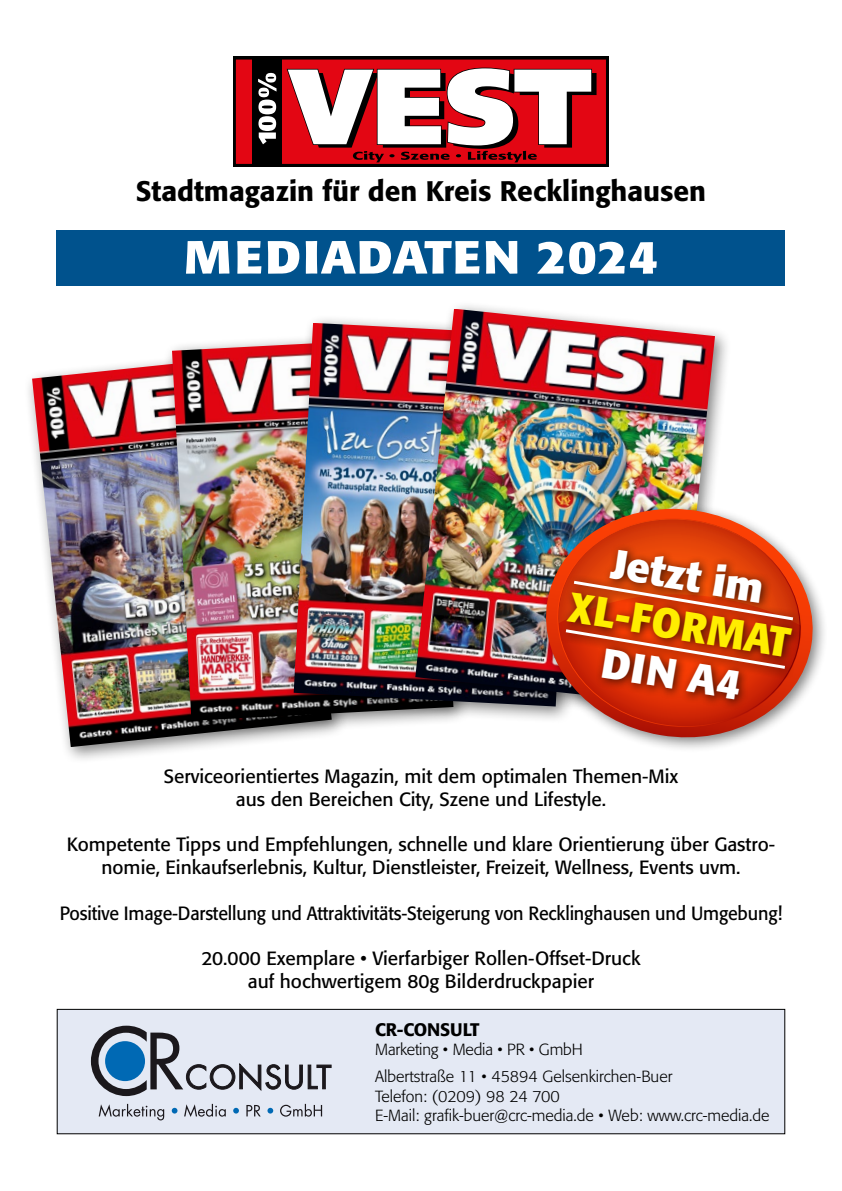
<style>
.page{position:relative;width:842px;height:1191px;background:#fff}
.page>*{position:absolute;margin:0;border:0;box-sizing:border-box;transform-origin:0 0}
.t1{font:700 46px "Formata";letter-spacing:.02em;color:#fff;scale:1.1 1}
.t2{font:700 41.4px "Formata";color:#fff}
.t3{font:700 41.4px "Formata";color:#ffed00;scale:.96 1}
.t4{font:500 28px "Formata";color:#000}
.t5{font:19px/22.8px "Formata";color:#000;text-align:center}
.t6{font:19px "Formata";color:#000;scale:.94 1}
.t7{font:500 18px "Formata";letter-spacing:-.01em;color:#000}
.t8{font:300 16px/27.8px "Formata";color:#000}
</style>
<div class="page">
<svg style="left:233px;top:57px;width:376px;height:110px"></svg>
<svg style="left:258px;top:73px;width:18px;height:71px"></svg>
<svg style="left:287px;top:68px;width:309px;height:94px"></svg>
<div style="left:24px;top:343px;width:325px;height:421px;background:#000;opacity:.5"></div>
<img style="left:32px;top:351px;width:300px;height:396px">
<div style="left:163px;top:328px;width:308px;height:410px;background:#000;opacity:.5"></div>
<img style="left:172px;top:337px;width:113px;height:383px">
<div style="left:285px;top:314px;width:307px;height:410px;background:#000;opacity:.5"></div>
<img style="left:294px;top:323px;width:113px;height:383px">
<div style="left:407px;top:300px;width:325px;height:422px;background:#000;opacity:.5"></div>
<img style="left:415px;top:309px;width:300px;height:395px">
<div style="left:57px;top:1009px;width:728px;height:124px;background:#e4e9f4"></div>
<div style="left:57px;top:1008px;width:728px;height:126px;border:1px solid #000"></div>
<svg style="left:99px;top:1103px;width:65px;height:17px"></svg>
<svg style="left:172px;top:1107px;width:5px;height:6px"></svg>
<svg style="left:184px;top:1103px;width:42px;height:14px"></svg>
<svg style="left:233px;top:1107px;width:6px;height:6px"></svg>
<svg style="left:246px;top:1105px;width:15px;height:11px"></svg>
<svg style="left:267px;top:1107px;width:6px;height:6px"></svg>
<svg style="left:280px;top:1103px;width:42px;height:13px"></svg>
<svg style="left:91px;top:1025px;width:241px;height:71px"></svg>
<div style="left:57px;top:230px;width:728px;height:56px;background:#00528d"></div>
<div style="left:538px;top:501px;width:291px;height:252px;background:#000;opacity:.5"></div>
<img style="left:537px;top:509px;width:285px;height:238px">
<svg style="left:549px;top:510px;width:260px;height:226px"></svg>
<img style="left:556px;top:501px;width:259px;height:162px">
<div style="left:559px;top:543px;width:245px;height:167px;background:#000;opacity:.75"></div>
<svg style="left:563px;top:579px;width:233px;height:92px"></svg>
<h3 class="t4" style="left:136px;top:174px;width:572px">Stadtmagazin für den Kreis Recklinghausen</h3>
<h1 class="t1" style="left:184px;top:228px;width:432px">MEDIADATEN 2024</h1>
<h2 class="t2" style="left:616px;top:538px;width:155px;rotate:9deg">Jetzt im</h2>
<h2 class="t3" style="left:573px;top:581px;width:235px;rotate:9deg">XL-FORMAT</h2>
<h2 class="t2" style="left:606px;top:637px;width:142px;rotate:9deg">DIN A4</h2>
<p class="t5" style="left:164px;top:765px;width:516px">Serviceorientiertes Magazin, mit dem optimalen Themen-Mix aus den Bereichen City, Szene und Lifestyle.</p>
<p class="t5" style="left:67px;top:833px;width:710px">Kompetente Tipps und Empfehlungen, schnelle und klare Orientierung über Gastro&shy;nomie, Einkaufserlebnis, Kultur, Dienstleister, Freizeit, Wellness, Events uvm.</p>
<p class="t6" style="left:60px;top:901px;width:770px">Positive Image-Darstellung und Attraktivitäts-Steigerung von Recklinghausen und Umgebung!</p>
<p class="t5" style="left:201px;top:947px;width:440px">20.000 Exemplare • Vierfarbiger Rollen-Offset-Druck auf hochwertigem 80g Bilderdruckpapier</p>
<p class="t7" style="left:375px;top:1018px;width:106px">CR-CONSULT</p>
<p class="t8" style="left:375px;top:1035px;width:299px">Marketing • Media • PR • GmbH<br>Albertstraße 11 • 45894 Gelsenkirchen-Buer</p>
<p class="t8" style="left:375px;top:1086px;width:396px;line-height:19.2px">Telefon: (0209) 98 24 700<br>E-Mail: grafik-buer@crc-media.de • Web: www.crc-media.de</p>
</div>
